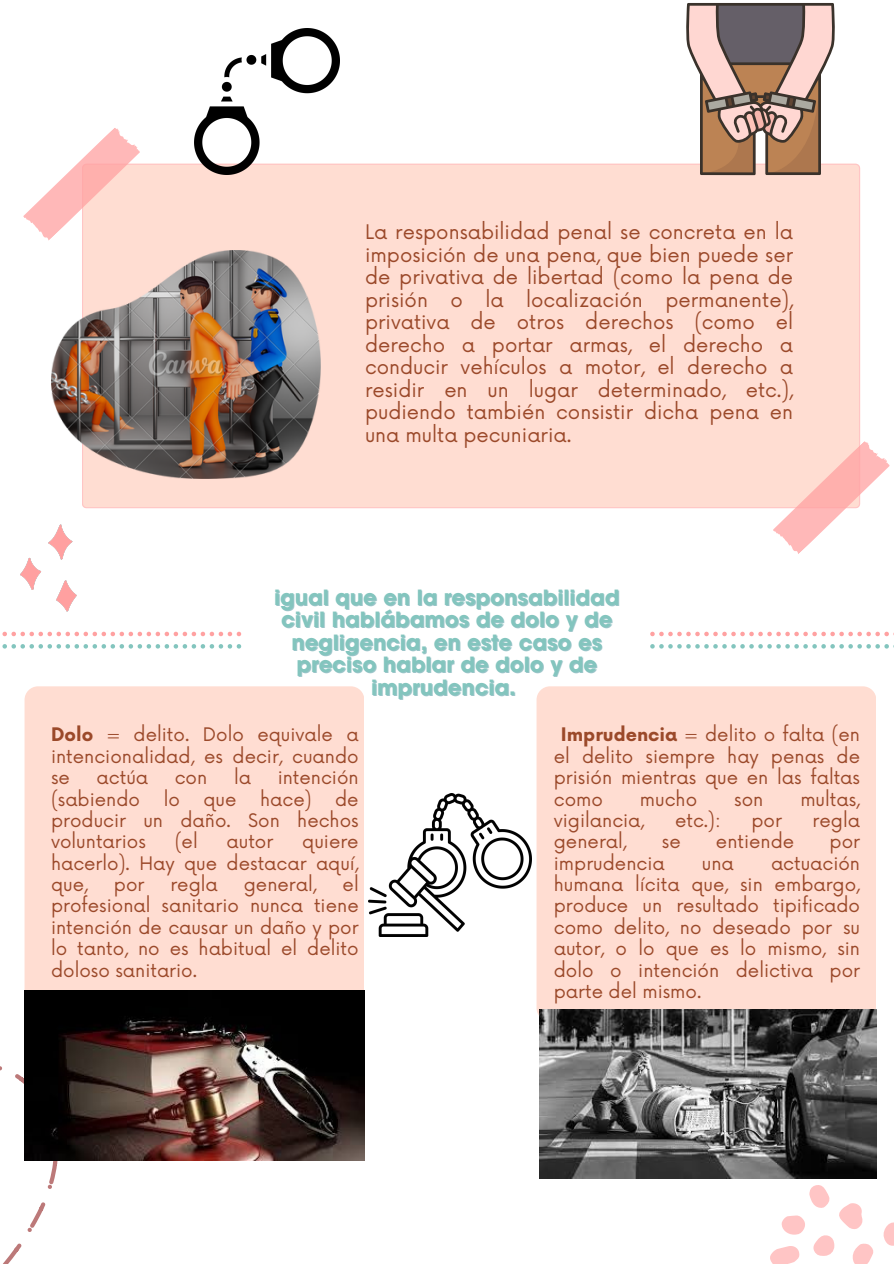
<style>
.page{position:relative;width:894px;height:1264px;background:#fff}
.page>*{position:absolute;margin:0;border:0;box-sizing:border-box;transform-origin:0 0}
.t1{font:700 21px "ITC Avant Garde Pro";color:#83c5be}
.t2{font:19.65px/22.5px "Now";color:#9b492a;text-align:justify}
.t3{font:18.15px/21.3px "Now";color:#9b492a;text-align:justify}
.s1{font-weight:700}
</style>
<div class="page">
<div style="left:82px;top:164px;width:777px;height:344px;background:#ffddd2"></div>
<svg style="left:2px;top:631px;width:239px;height:5px"></svg>
<svg style="left:2px;top:644px;width:239px;height:4px"></svg>
<svg style="left:650px;top:631px;width:239px;height:5px"></svg>
<svg style="left:650px;top:644px;width:239px;height:4px"></svg>
<div style="left:25px;top:686px;width:338px;height:335px;background:#ffddd2;border-radius:14px"></div>
<svg style="left:883px;top:1222px;width:10px;height:23px"></svg>
<svg style="left:770px;top:1185px;width:104px;height:78px"></svg>
<div style="left:536px;top:686px;width:339px;height:335px;background:#ffddd2;border-radius:14px"></div>
<img style="left:20px;top:525px;width:56px;height:86px">
<svg style="left:0;top:1063px;width:57px;height:200px"></svg>
<svg style="left:23px;top:128px;width:121px;height:115px"></svg>
<svg style="left:769px;top:438px;width:121px;height:116px"></svg>
<svg style="left:685px;top:3px;width:150px;height:172px;background:#b99d90"></svg>
<img style="left:51px;top:250px;width:269px;height:228px">
<img style="left:194px;top:28px;width:145px;height:146px">
<img style="left:539px;top:1009px;width:336px;height:169px">
<img style="left:25px;top:990px;width:339px;height:170px">
<img style="left:368px;top:793px;width:164px;height:143px">
<h1 class="t2" style="left:365px;top:222px;width:429px">La responsabilidad penal se concreta en la imposición de una pena, que bien puede ser de privativa de libertad (como la pena de prisión o la localización permanente), privativa de otros derechos (como el derecho a portar armas, el derecho a conducir vehículos a motor, el derecho a residir en un lugar determinado, etc.), pudiendo también consistir dicha pena en una multa pecuniaria.</h1>
<p class="t1" style="left:274px;top:589px;width:347px">igual que en la responsabilidad</p>
<p class="t1" style="left:281px;top:611px;width:333px">civil hablábamos de dolo y de</p>
<p class="t1" style="left:291px;top:634px;width:312px">negligencia, en este caso es</p>
<p class="t1" style="left:296px;top:656px;width:302px">preciso hablar de dolo y de</p>
<h2 class="t1" style="left:371px;top:679px;width:146px">imprudencia.</h2>
<p class="t3" style="left:51px;top:725px;width:309px"><span class="s1">Dolo</span> = delito. Dolo equivale a intencionalidad, es decir, cuando se</p>
<p class="t3" style="left:553px;top:725px;width:308px;text-indent:7px"><span class="s1">Imprudencia</span> = delito o falta (en el delito siempre hay penas de prisión mientras que en las faltas como</p>
<p class="t3" style="left:97px;top:767px;width:53px">actúa</p>
<p class="t3" style="left:175px;top:767px;width:34px">con</p>
<p class="t3" style="left:234px;top:767px;width:18px">la</p>
<p class="t3" style="left:277px;top:767px;width:83px">intención</p>
<p class="t3" style="left:51px;top:789px;width:91px">(sabiendo</p>
<p class="t3" style="left:164px;top:789px;width:18px">lo</p>
<p class="t3" style="left:203px;top:789px;width:35px">que</p>
<p class="t3" style="left:260px;top:789px;width:53px">hace)</p>
<p class="t3" style="left:51px;top:789px;width:309px;text-indent:284px">de producir un daño. Son hechos voluntarios</p>
<p class="t3" style="left:639px;top:789px;width:59px">mucho</p>
<p class="t3" style="left:734px;top:789px;width:31px">son</p>
<p class="t3" style="left:800px;top:789px;width:61px">multas,</p>
<p class="t3" style="left:553px;top:810px;width:92px">vigilancia,</p>
<p class="t3" style="left:674px;top:810px;width:47px">etc.):</p>
<p class="t3" style="left:751px;top:810px;width:32px">por</p>
<p class="t3" style="left:812px;top:810px;width:49px">regla</p>
<p class="t3" style="left:553px;top:832px;width:74px">general,</p>
<p class="t3" style="left:661px;top:832px;width:20px">se</p>
<p class="t3" style="left:715px;top:832px;width:80px">entiende</p>
<p class="t3" style="left:829px;top:832px;width:32px">por</p>
<p class="t3" style="left:553px;top:853px;width:112px">imprudencia</p>
<p class="t3" style="left:701px;top:853px;width:33px">una</p>
<p class="t3" style="left:175px;top:832px;width:24px">(el</p>
<p class="t3" style="left:226px;top:832px;width:48px">autor</p>
<p class="t3" style="left:51px;top:832px;width:309px;text-indent:251px">quiere hacerlo). Hay que destacar aquí, que,</p>
<p class="t3" style="left:553px;top:853px;width:308px;text-indent:217px">actuación humana lícita que, sin embargo, produce un resultado tipificado como delito, no deseado por su autor, o lo que es lo mismo, sin dolo o intención delictiva por parte del mismo.</p>
<p class="t3" style="left:51px;top:874px;width:309px;text-indent:291px">el profesional sanitario nunca tiene intención de causar un daño y por lo tanto, no es habitual el delito doloso sanitario.</p>
<p class="t3" style="left:114px;top:874px;width:32px">por</p>
<p class="t3" style="left:170px;top:874px;width:49px">regla</p>
<p class="t3" style="left:244px;top:874px;width:74px">general,</p>
</div>
